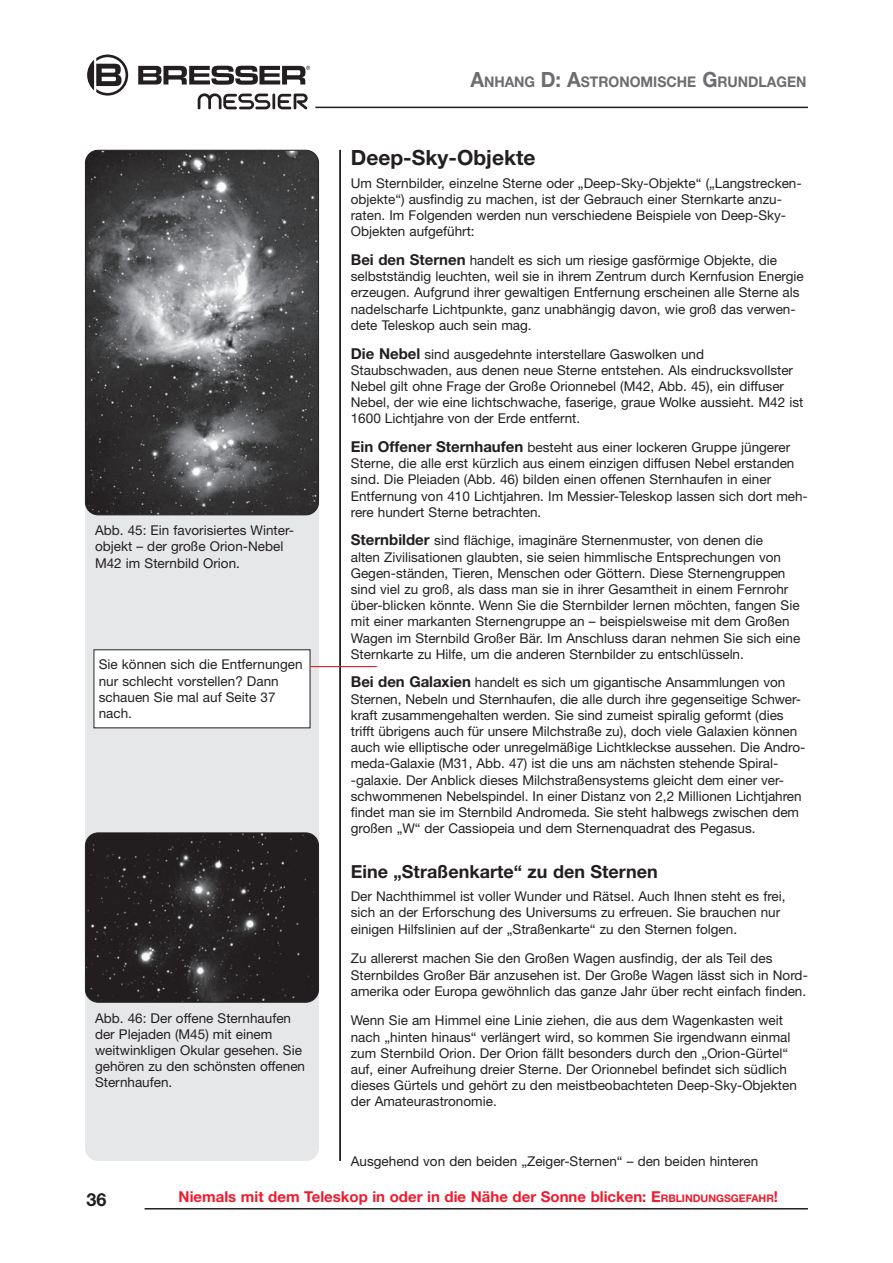
<style>
.page{position:relative;width:893px;height:1263px;background:#fff}
.page>*{position:absolute;margin:0;border:0;box-sizing:border-box;transform-origin:0 0}
.Ü2{font:700 21px "Helvetica Neue LT Std";color:#231f20}
.Ü2-2{font:700 18px "Helvetica Neue LT Std";color:#231f20}
.t1{font:700 15px "Helvetica Neue LT Std";color:#ee1b2d}
.Kolumnentitel{font:700 14.7px "Helvetica Neue LT Std";color:#6c6d70;scale:.95 1}
.GS{font:13.5px/16.2px "Helvetica Neue LT Std";color:#231f20}
.BU{font:13.5px/16.2px "Helvetica Neue LT Std";color:#231f20}
.Marginalien{font:13.5px/16.2px "Helvetica Neue LT Std";color:#231f20}
.s1{font-size:21px}
.s2{font-weight:700;font-size:15px}
.s3{font-style:inherit}
.s4{font-size:10.5px}
</style>
<div class="page">
<hr style="left:145px;top:1208px;width:663px;height:1px;background:#231f20">
<hr style="left:315px;top:107px;width:493px;height:1px;background:#231f20">
<hr style="left:272px;top:94px;width:3px;height:15px;background:#231f20">
<svg style="left:198px;top:93px;width:72px;height:16px"></svg>
<svg style="left:278px;top:94px;width:30px;height:16px"></svg>
<svg style="left:138px;top:66px;width:172px;height:19px"></svg>
<svg style="left:87px;top:55px;width:41px;height:41px"></svg>
<hr style="left:339px;top:150px;width:2px;height:1011px;background:#231f20">
<div style="left:85px;top:150px;width:234px;height:1011px;background:#e6e7e9;border-radius:13px"></div>
<img style="left:85px;top:834px;width:234px;height:168px">
<div style="left:85px;top:832px;width:234px;height:170px;border:1px solid #231f20;border-radius:13px"></div>
<img style="left:85px;top:150px;width:234px;height:365px">
<div style="left:85px;top:150px;width:234px;height:365px;border:1px solid #231f20;border-radius:13px"></div>
<div style="left:94px;top:650px;width:216px;height:78px;background:#fff"></div>
<hr style="left:310px;top:666px;width:67px;height:1px;background:#ee1b2d">
<p class="BU" style="left:95px;top:522px;width:201px">Abb. 45: Ein favorisiertes Winter&shy;objekt – der große Orion-Nebel<br>M42 im Sternbild Orion.</p>
<p class="Marginalien" style="left:99px;top:656px;width:205px">Sie können sich die Entfernungen nur schlecht vorstellen? Dann schauen Sie mal auf Seite 37 nach.</p>
<p class="BU" style="left:95px;top:1009px;width:212px">Abb. 46: Der offene Sternhaufen der Plejaden (M45) mit einem weitwinkligen Okular gesehen. Sie gehören zu den schönsten offenen<br>Sternhaufen.</p>
<p class="Kolumnentitel" style="left:470px;top:72px;width:355px"><span class="s1">A</span>NHANG <span class="s1">D: A</span>STRONOMISCHE <span class="s1">G</span>RUNDLAGEN</p>
<p class="Ü2" style="left:351px;top:144px;width:186px">Deep-Sky-Objekte</p>
<p class="GS" style="left:351px;top:175px;width:452px">Um Sternbilder, einzelne Sterne oder „Deep-Sky-Objekte“ („Langstrecken&shy;objekte“) ausfindig zu machen, ist der Gebrauch einer Sternkarte anzu&shy;raten. Im Folgenden werden nun verschiedene Beispiele von Deep-Sky-Objekten aufgeführt:</p>
<p class="GS" style="left:351px;top:252px;width:454px"><span class="s2">Bei den Sternen</span> handelt es sich um riesige gasförmige Objekte, die selbstständig leuchten, weil sie in ihrem Zentrum durch Kernfusion Energie erzeugen. Aufgrund ihrer gewaltigen Entfernung erscheinen alle Sterne als nadelscharfe Lichtpunkte, ganz unabhängig davon, wie groß das verwen&shy;dete Teleskop auch sein mag.</p>
<p class="GS" style="left:351px;top:345px;width:454px"><span class="s2">Die Nebel</span> sind ausgedehnte interstellare Gaswolken und Staubschwaden, aus denen neue Sterne entstehen. Als eindrucksvollster Nebel gilt ohne Frage der Große Orionnebel (M42, Abb. 45), ein diffuser Nebel, der wie eine lichtschwache, faserige, graue Wolke aussieht. M42 ist 1600 Lichtjahre von der Erde entfernt.</p>
<p class="GS" style="left:351px;top:439px;width:459px"><span class="s2">Ein Offener Sternhaufen</span> besteht aus einer lockeren Gruppe jüngerer Sterne, die alle erst kürzlich aus einem einzigen diffusen Nebel erstanden sind. Die Pleiaden (Abb. 46) bilden einen offenen Sternhaufen in einer Entfernung von 410 Lichtjahren. Im Messier-Teleskop lassen sich dort meh&shy;rere hundert Sterne betrachten.</p>
<p class="GS" style="left:351px;top:532px;width:451px"><span class="s2">Sternbilder</span> sind flächige, imaginäre Sternenmuster, von denen die<br>alten Zivilisationen glaubten, sie seien himmlische Entsprechungen von Gegen-ständen, Tieren, Menschen oder Göttern. Diese Sternengruppen sind viel zu groß, als dass man sie in ihrer Gesamtheit in einem Fernrohr über-blicken könnte. Wenn Sie die Sternbilder lernen möchten, fangen Sie mit einer markanten Sternengruppe an – beispielsweise mit dem Großen Wagen im Sternbild Großer Bär. Im Anschluss daran nehmen Sie sich eine Sternkarte zu Hilfe, um die anderen Sternbilder zu entschlüsseln.</p>
<p class="GS" style="left:351px;top:674px;width:456px"><span class="s2">Bei den Galaxien</span> handelt es sich um gigantische Ansammlungen von Sternen, Nebeln und Sternhaufen, die alle durch ihre gegenseitige Schwer&shy;kraft zusammengehalten werden. Sie sind zumeist spiralig geformt (dies trifft übrigens auch für unsere Milchstraße zu), doch viele Galaxien können auch wie elliptische oder unregelmäßige Lichtkleckse aussehen. Die Andro&shy;meda-Galaxie (M31, Abb. 47) ist die uns am nächsten stehende Spiral--galaxie. Der Anblick dieses Milchstraßensystems gleicht dem einer ver&shy;schwommenen Nebelspindel. In einer Distanz von 2,2 Millionen Lichtjahren findet man sie im Sternbild Andromeda. Sie steht halbwegs zwischen dem großen „W“ der Cassiopeia und dem Sternenquadrat des Pegasus.</p>
<p class="Ü2-2" style="left:351px;top:861px;width:309px">Eine „Straßenkarte“ zu den Sternen</p>
<p class="GS" style="left:351px;top:888px;width:436px">Der Nachthimmel ist voller Wunder und Rätsel. Auch Ihnen steht es frei, sich an der Erforschung des Universums zu erfreuen. Sie brauchen nur einigen Hilfslinien auf der „Straßenkarte“ zu den Sternen folgen.</p>
<p class="GS" style="left:351px;top:950px;width:459px">Zu allererst machen Sie den Großen Wagen ausfindig, der als Teil des<br>Sternbildes Großer Bär anzusehen ist. Der Große Wagen lässt sich in Nord&shy;amerika oder Europa gewöhnlich das ganze Jahr über recht einfach finden.</p>
<p class="GS" style="left:351px;top:1012px;width:448px">Wenn Sie am Himmel eine Linie ziehen, die aus dem Wagenkasten weit nach „hinten hinaus“ verlängert wird, so kommen Sie irgendwann einmal zum Sternbild Orion. Der Orion fällt besonders durch den „Orion-Gürtel“ auf, einer Aufreihung dreier Sterne. Der Orionnebel befindet sich südlich dieses Gürtels und gehört zu den meistbeobachteten Deep-Sky-Objekten der Amateurastronomie.</p>
<p class="GS" style="left:351px;top:1153px;width:409px">Ausgehend von den beiden „Zeiger-Sternen“ – den beiden hinteren</p>
<h2 class="Ü2-2" style="left:87px;top:1188px;width:22px">36</h2>
<p class="t1" style="left:179px;top:1187px;width:601px">Niemals mit dem Teleskop in oder in die Nähe der Sonne blicken: <span class="s3">E</span><span class="s4">RBLINDUNGSGEFAHR</span><span class="s3">!</span></p>
</div>
